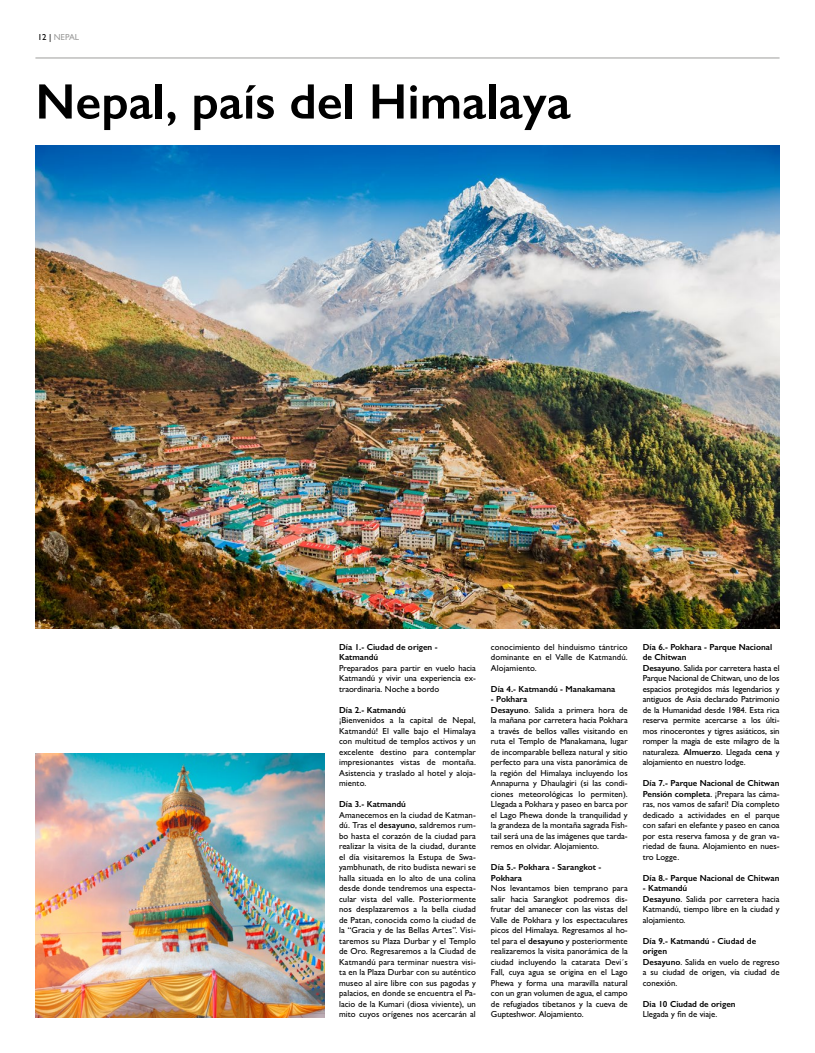
<style>
.page{position:relative;width:815px;height:1053px;background:#fff}
.page>*{position:absolute;margin:0;border:0;box-sizing:border-box;transform-origin:0 0}
.t1{font:600 50px "Gill Sans";color:#000}
.t2{font:500 8.75px/10.5px "Gill Sans";color:#000;text-align:justify}
.t3{font:600 8.75px/10.5px "Gill Sans";color:#000}
.t4{font:500 8.75px "Gill Sans";color:#9d9d9c}
.s1{color:#000}
.s2{font-weight:600}
</style>
<div class="page">
<img style="left:35px;top:145px;width:745px;height:483px">
<img style="left:35px;top:753px;width:289px;height:264px">
<hr style="left:35px;top:58px;width:745px;height:1px;background:#9d9d9c">
<p class="t4" style="left:38px;top:32px;width:43px"><span class="s1">12 |</span> NEPAL</p>
<h1 class="t1" style="left:35px;top:71px;width:537px">Nepal, país del Himalaya</h1>
<p class="t3" style="left:339px;top:641px;width:100px">Día 1.- Ciudad de origen -<br>Katmandú</p>
<p class="t2" style="left:339px;top:662px;width:138px">Preparados para partir en vuelo hacia Katmandú y vivir una experiencia ex&shy;traordinaria. Noche a bordo</p>
<p class="t3" style="left:339px;top:704px;width:68px">Día 2.- Katmandú</p>
<p class="t2" style="left:339px;top:714px;width:138px">¡Bienvenidos a la capital de Nepal, Katmandú! El valle bajo el Himalaya con multitud de templos activos y un excelente destino para contemplar impresionantes vistas de montaña.<br>Asistencia y traslado al hotel y aloja&shy;miento.</p>
<p class="t3" style="left:339px;top:798px;width:68px">Día 3.- Katmandú</p>
<p class="t2" style="left:339px;top:809px;width:138px">Amanecemos en la ciudad de Katman&shy;dú. Tras el <span class="s2">desayuno</span>, saldremos rum&shy;bo hasta el corazón de la ciudad para realizar la visita de la ciudad, durante el día visitaremos la Estupa de Swa&shy;yambhunath, de rito budista newari se halla situada en lo alto de una colina desde donde tendremos una especta&shy;cular vista del valle. Posteriormente nos desplazaremos a la bella ciudad de Patan, conocida como la ciudad de la “Gracia y de las Bellas Artes”. Visi&shy;taremos su Plaza Durbar y el Templo de Oro. Regresaremos a la Ciudad de Katmandú para terminar nuestra visi&shy;ta en la Plaza Durbar con su auténtico museo al aire libre con sus pagodas y palacios, en donde se encuentra el Pa&shy;lacio de la Kumari (diosa viviente), un mito cuyos orígenes nos acercarán al</p>
<p class="t2" style="left:491px;top:641px;width:138px">conocimiento del hinduismo tántrico dominante en el Valle de Katmandú.<br>Alojamiento.</p>
<p class="t3" style="left:491px;top:683px;width:126px">Día 4.- Katmandú - Manakamana</p>
<p class="t2" style="left:491px;top:693px;width:138px;text-align:left"><span class="s2">- Pokhara<br>Desayuno</span>. Salida a primera hora de la mañana por carretera hacia Pokhara a través de bellos valles visitando en ruta el Templo de Manakamana, lugar de incomparable belleza natural y sitio perfecto para una vista panorámica de la región del Himalaya incluyendo los Annapurna y Dhaulagiri (si las condi&shy;ciones meteorológicas lo permiten).<br>Llegada a Pokhara y paseo en barca por el Lago Phewa donde la tranquilidad y la grandeza de la montaña sagrada Fish&shy;tail será una de las imágenes que tarda&shy;remos en olvidar. Alojamiento.</p>
<p class="t3" style="left:491px;top:861px;width:112px">Día 5.- Pokhara - Sarangkot -<br>Pokhara</p>
<p class="t2" style="left:491px;top:882px;width:138px">Nos levantamos bien temprano para salir hacia Sarangkot podremos dis&shy;frutar del amanecer con las vistas del Valle de Pokhara y los espectaculares picos del Himalaya. Regresamos al ho&shy;tel para el <span class="s2">desayuno</span> y posteriormente realizaremos la visita panorámica de la ciudad incluyendo la catarata Devi´s Fall, cuya agua se origina en el Lago Phewa y forma una maravilla natural con un gran volumen de agua, el campo de refugiados tibetanos y la cueva de Gupteshwor. Alojamiento.</p>
<p class="t2" style="left:643px;top:641px;width:138px;text-align:left"><span class="s2">Día 6.- Pokhara - Parque Nacional de Chitwan<br>Desayuno</span>. Salida por carretera hasta el Parque Nacional de Chitwan, uno de los espacios protegidos más legendarios y antiguos de Asia declarado Patrimonio de la Humanidad desde 1984. Esta rica reserva permite acercarse a los últi&shy;mos rinocerontes y tigres asiáticos, sin romper la magia de este milagro de la naturaleza. <span class="s2">Almuerzo</span>. Llegada <span class="s2">cena</span> y alojamiento en nuestro lodge.</p>
<p class="t2" style="left:643px;top:777px;width:138px"><span class="s2">Día 7.- Parque Nacional de Chitwan Pensión completa</span>. ¡Prepara las cáma&shy;ras, nos vamos de safari! Día completo dedicado a actividades en el parque con safari en elefante y paseo en canoa por esta reserva famosa y de gran va&shy;riedad de fauna. Alojamiento en nues&shy;tro Logge.</p>
<p class="t3" style="left:643px;top:872px;width:138px">Día 8.- Parque Nacional de Chitwan</p>
<p class="t2" style="left:643px;top:882px;width:138px;text-align:left"><span class="s2">- Katmandú<br>Desayuno</span>. Salida por carretera hacia<br>Katmandú, tiempo libre en la ciudad y alojamiento.</p>
<p class="t2" style="left:643px;top:935px;width:138px;text-align:left"><span class="s2">Día 9.- Katmandú - Ciudad de origen<br>Desayuno</span>. Salida en vuelo de regreso a su ciudad de origen, vía ciudad de conexión.</p>
<p class="t3" style="left:643px;top:998px;width:94px">Dia 10 Ciudad de origen</p>
<p class="t2" style="left:643px;top:1008px;width:76px">Llegada y fin de viaje.</p>
</div>
